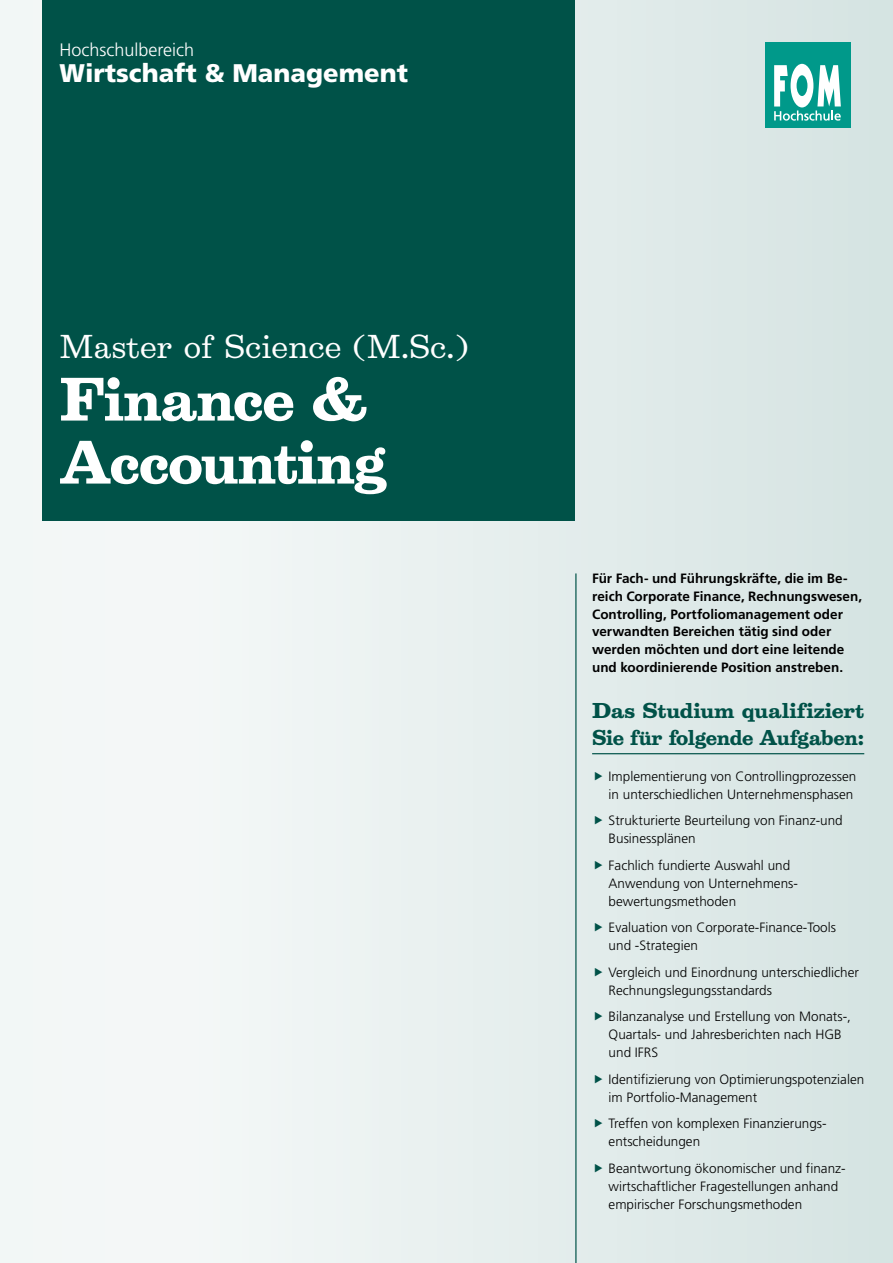
<style>
.page{position:relative;width:893px;height:1263px;background:#fff}
.page>*{position:absolute;margin:0;border:0;box-sizing:border-box;transform-origin:0 0}
.t1{font:700 55.5px/63px "Belizio";letter-spacing:-.025em;color:#fff}
.t2{font:30px "Belizio";color:#fff}
.t3{font:900 25.5px "Frutiger LT Std";color:#fff}
.t4{font:700 19.5px/27px "Belizio";letter-spacing:-.02em;color:#005248;scale:1.04 1}
.t5{font:300 18px "Frutiger LT Std";color:#fff}
.t6{font:300 13.5px/18px "Frutiger LT Std";color:#000}
.t7{font:700 13.5px/18px "Frutiger LT Std";color:#000}
</style>
<div class="page">
<div style="left:0;top:0;width:893px;height:1263px;background:linear-gradient(to right,#f7faf9,#d6e4e3)"></div>
<hr style="left:575px;top:573px;width:1px;height:690px;background:#005248">
<hr style="left:592px;top:753px;width:272px;height:1px;background:#005248">
<div style="left:43px;top:0;width:532px;height:520px;background:#005248"></div>
<div style="left:765px;top:43px;width:85px;height:85px;background:#00998a"></div>
<svg style="left:774px;top:64px;width:67px;height:57px"></svg>
<svg style="left:595px;top:771px;width:7px;height:9px"></svg>
<svg style="left:595px;top:816px;width:7px;height:8px"></svg>
<svg style="left:595px;top:860px;width:7px;height:9px"></svg>
<svg style="left:595px;top:923px;width:7px;height:8px"></svg>
<svg style="left:595px;top:967px;width:7px;height:9px"></svg>
<svg style="left:595px;top:1012px;width:7px;height:8px"></svg>
<svg style="left:595px;top:1074px;width:7px;height:9px"></svg>
<svg style="left:595px;top:1119px;width:7px;height:8px"></svg>
<svg style="left:595px;top:1163px;width:7px;height:9px"></svg>
<h3 class="t5" style="left:60px;top:40px;width:136px">Hochschulbereich</h3>
<h3 class="t3" style="left:60px;top:58px;width:350px">Wirtschaft &amp; Management</h3>
<h2 class="t2" style="left:60px;top:329px;width:411px">Master of Science (M.Sc.)</h2>
<h1 class="t1" style="left:60px;top:369px;width:330px">Finance &amp;<br>Accounting</h1>
<p class="t7" style="left:592px;top:569px;width:271px">Für Fach- und Führungskräfte, die im Be&shy;reich Corporate Finance, Rechnungswesen, Controlling, Portfoliomanagement oder verwandten Bereichen tätig sind oder werden möchten und dort eine leitende und koordinierende Position anstreben.</p>
<h3 class="t4" style="left:592px;top:697px;width:263px">Das Studium qualifiziert<br>Sie für folgende Aufgaben:</h3>
<p class="t6" style="left:609px;top:767px;width:249px">Implementierung von Controllingprozessen in unterschiedlichen Unternehmensphasen</p>
<p class="t6" style="left:609px;top:812px;width:236px">Strukturierte Beurteilung von Finanz-und<br>Businessplänen</p>
<p class="t6" style="left:609px;top:856px;width:190px">Fachlich fundierte Auswahl und<br>Anwendung von Unternehmens&shy;bewertungsmethoden</p>
<p class="t6" style="left:609px;top:919px;width:229px">Evaluation von Corporate-Finance-Tools und -Strategien</p>
<p class="t6" style="left:609px;top:963px;width:252px">Vergleich und Einordnung unterschiedlicher<br>Rechnungslegungsstandards</p>
<p class="t6" style="left:609px;top:1008px;width:244px">Bilanzanalyse und Erstellung von Monats-,<br>Quartals- und Jahresberichten nach HGB und IFRS</p>
<p class="t6" style="left:609px;top:1070px;width:257px">Identifizierung von Optimierungspotenzialen im Portfolio-Management</p>
<p class="t6" style="left:609px;top:1115px;width:218px">Treffen von komplexen Finanzierungs&shy;entscheidungen</p>
<p class="t6" style="left:609px;top:1159px;width:239px">Beantwortung ökonomischer und finanz&shy;wirtschaftlicher Fragestellungen anhand empirischer Forschungsmethoden</p>
</div>
